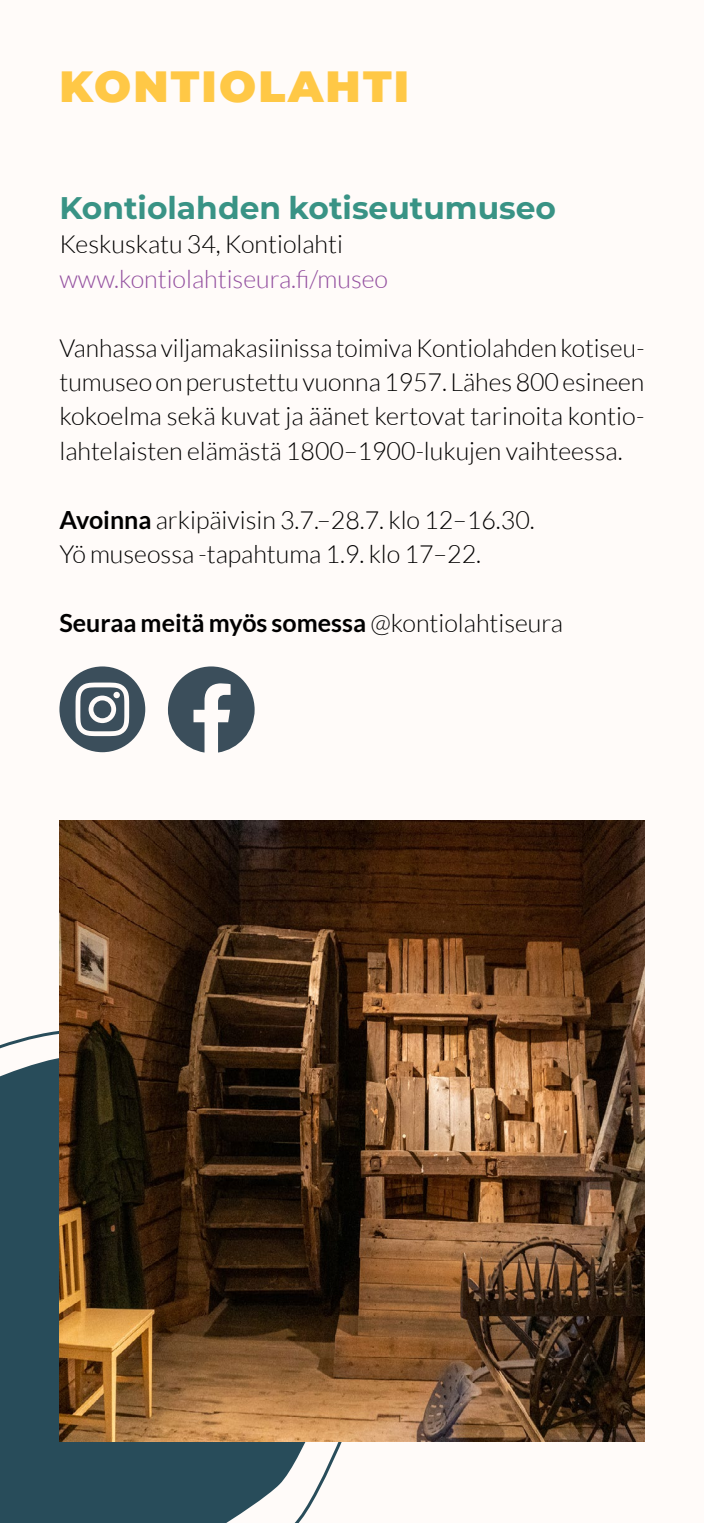
<style>
.page{position:relative;width:704px;height:1523px;background:#fff}
.page>*{position:absolute;margin:0;border:0;box-sizing:border-box;transform-origin:0 0}
.t1{font:100 43.75px "Montserrat";letter-spacing:.05em;color:#ffc846}
.t2{font:100 31.25px "Montserrat";color:#399385}
.t3{font:300 25px/34.4px "Lato";color:#000;text-align:justify}
.t4{font:700 25px "Lato";color:#000}
.t5{font:300 25px "Lato";color:#934f9f}
.s1{font-weight:700}
.s2{font-weight:300}
</style>
<div class="page">
<div style="left:0;top:0;width:703px;height:1522px;background:#fffbf9"></div>
<svg style="left:0;top:1031px;width:404px;height:491px"></svg>
<img style="left:59px;top:821px;width:585px;height:620px">
<svg style="left:59px;top:666px;width:86px;height:86px"></svg>
<svg style="left:168px;top:666px;width:86px;height:86px"></svg>
<h1 class="t1" style="left:59px;top:57px;width:351px">KONTIOLAHTI</h1>
<p class="t2" style="left:59px;top:187px;width:498px">Kontiolahden kotiseutumuseo</p>
<p class="t3" style="left:59px;top:227px;width:285px">Keskuskatu 34, Kontiolahti</p>
<p class="t5" style="left:59px;top:265px;width:330px">www.kontiolahtiseura.fi/museo</p>
<p class="t3" style="left:59px;top:330px;width:586px">Vanhassa viljamakasiinissa toimiva Kontiolahden kotiseu&shy;tumuseo on perustettu vuonna 1957. Lähes 800 esineen kokoelma sekä kuvat ja äänet kertovat tarinoita kontio&shy;lahtelaisten elämästä 1800–1900-lukujen vaihteessa.</p>
<p class="t3" style="left:59px;top:502px;width:476px"><span class="s1">Avoinna</span> arkipäivisin 3.7.–28.7. klo 12–16.30.<br>Yö museossa -tapahtuma 1.9. klo 17–22.</p>
<p class="t4" style="left:59px;top:608px;width:505px">Seuraa meitä myös somessa <span class="s2">@kontiolahtiseura</span></p>
</div>
